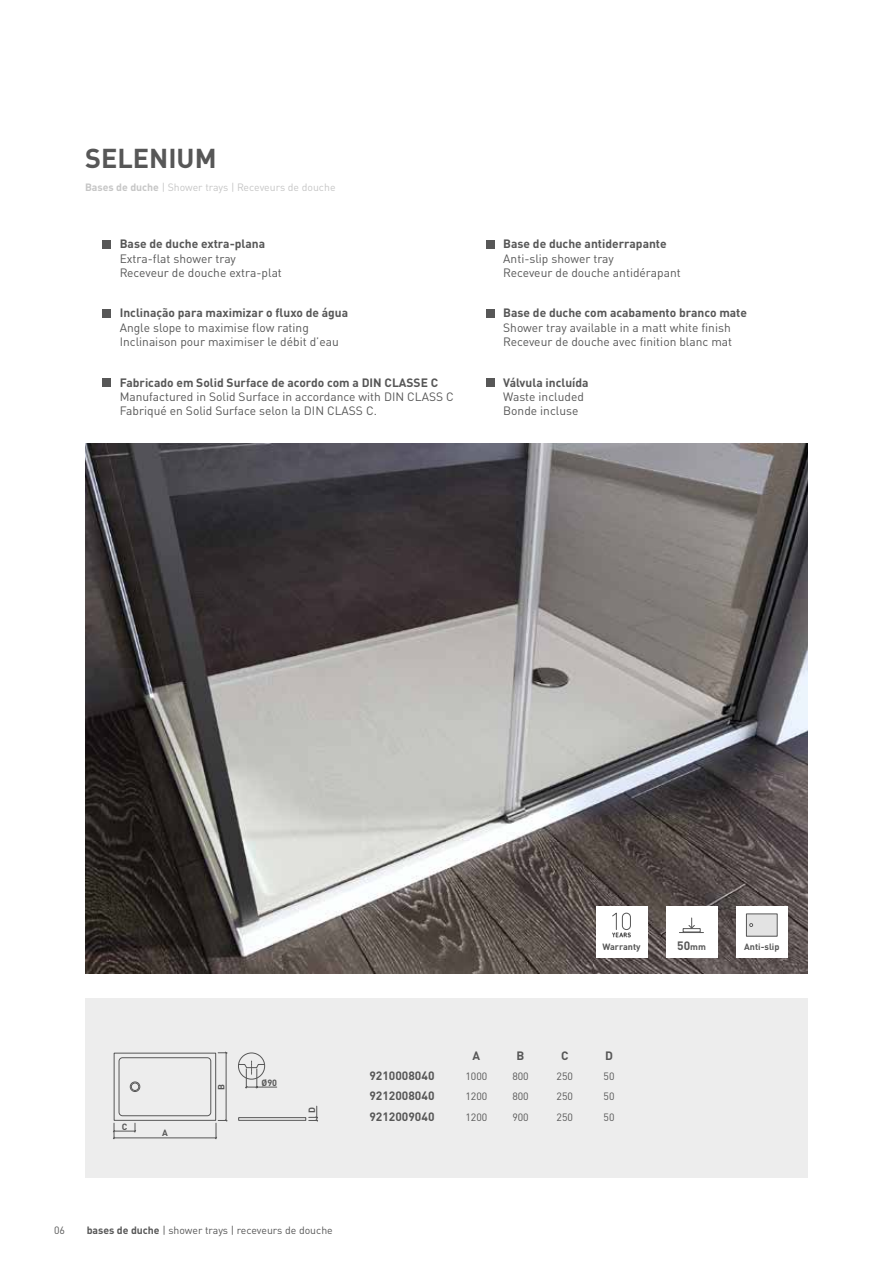
<style>
.page{position:relative;width:893px;height:1263px;background:#fff}
.page>*{position:absolute;margin:0;border:0;box-sizing:border-box;transform-origin:0 0}
.t1{font:700 27px "DIN Pro";color:#575757}
.t2{font:12px/14.4px "DIN Pro";color:#575757}
.t3{font:700 12px/20.2px "DIN Pro";color:#575757;text-align:justify}
.t4{font:10.5px/19.8px "DIN Pro";color:#575757}
.t5{font:10.5px "DIN Pro";color:#c6c6c6}
.t6{font:700 9px "DIN Pro";color:#575757}
.s1{font-weight:700}
.s2{font-size:9px}
</style>
<div class="page">
<img style="left:85px;top:444px;width:723px;height:530px">
<div style="left:596px;top:906px;width:51px;height:52px;background:#fff"></div>
<svg style="left:612px;top:912px;width:19px;height:26px"></svg>
<div style="left:736px;top:906px;width:51px;height:52px;background:#fff"></div>
<div style="left:746px;top:914px;width:31px;height:22px;background:#e3e3e3"></div>
<div style="left:746px;top:913px;width:32px;height:23px;border:1px solid #575757"></div>
<svg style="left:749px;top:923px;width:4px;height:4px"></svg>
<div style="left:85px;top:998px;width:723px;height:180px;background:#ededed"></div>
<div style="left:102px;top:240px;width:9px;height:8px;background:#575757"></div>
<div style="left:486px;top:240px;width:8px;height:8px;background:#575757"></div>
<div style="left:102px;top:378px;width:9px;height:9px;background:#575757"></div>
<div style="left:486px;top:378px;width:8px;height:9px;background:#575757"></div>
<div style="left:486px;top:309px;width:8px;height:8px;background:#575757"></div>
<div style="left:102px;top:309px;width:9px;height:8px;background:#575757"></div>
<hr style="left:114px;top:1137px;width:102px;height:1px;background:#575757">
<hr style="left:226px;top:1053px;width:1px;height:67px;background:#575757">
<svg style="left:215px;top:1119px;width:12px;height:20px"></svg>
<svg style="left:113px;top:1123px;width:23px;height:16px"></svg>
<svg style="left:218px;top:1051px;width:9px;height:3px"></svg>
<svg style="left:309px;top:1106px;width:9px;height:16px"></svg>
<div style="left:114px;top:1053px;width:102px;height:68px;border:1px solid #575757"></div>
<div style="left:119px;top:1057px;width:92px;height:59px;border:1px solid #575757;border-radius:4px"></div>
<div style="left:131px;top:1083px;width:8px;height:8px;border:1px solid #575757;border-radius:50%"></div>
<div style="left:130px;top:1082px;width:10px;height:10px;border:1px solid #575757;border-radius:50%"></div>
<div style="left:238px;top:1117px;width:68px;height:4px;border:1px solid #575757"></div>
<div style="left:238px;top:1053px;width:27px;height:26px;border:1px solid #575757;border-radius:50%"></div>
<svg style="left:238px;top:1061px;width:39px;height:27px"></svg>
<div style="left:666px;top:906px;width:51px;height:52px;background:#fff"></div>
<svg style="left:679px;top:918px;width:24px;height:15px"></svg>
<div style="left:683px;top:928px;width:18px;height:4px;border:1px solid #575757"></div>
<h1 class="t1" style="left:85px;top:136px;width:133px">SELENIUM</h1>
<p class="t5" style="left:85px;top:179px;width:252px"><span class="s1">Bases de duche</span> | Shower trays | Receveurs de douche</p>
<p class="t3" style="left:120px;top:232px;width:147px">Base de duche extra-plana</p>
<p class="t2" style="left:120px;top:250px;width:164px">Extra-flat shower tray<br>Receveur de douche extra-plat</p>
<p class="t3" style="left:120px;top:301px;width:230px">Inclinação para maximizar o fluxo de água</p>
<p class="t2" style="left:120px;top:319px;width:221px">Angle slope to maximise flow rating<br>Inclinaison pour maximiser le débit d’eau</p>
<p class="t3" style="left:120px;top:371px;width:320px">Fabricado em Solid Surface de acordo com a DIN CLASSE C</p>
<p class="t2" style="left:120px;top:388px;width:336px">Manufactured in Solid Surface in accordance with DIN CLASS C<br>Fabriqué en Solid Surface selon la DIN CLASS C.</p>
<p class="t3" style="left:503px;top:232px;width:165px">Base de duche antiderrapante</p>
<p class="t2" style="left:503px;top:250px;width:179px">Anti-slip shower tray<br>Receveur de douche antidérapant</p>
<p class="t3" style="left:503px;top:301px;width:245px">Base de duche com acabamento branco mate</p>
<p class="t2" style="left:503px;top:319px;width:230px">Shower tray available in a matt white finish<br>Receveur de douche avec finition blanc mat</p>
<p class="t3" style="left:503px;top:371px;width:87px">Válvula incluída</p>
<p class="t2" style="left:503px;top:388px;width:82px">Waste included<br>Bonde incluse</p>
<p class="t3" style="left:677px;top:934px;width:30px">50<span class="s2">mm</span></p>
<p class="t6" style="left:602px;top:939px;width:40px">Warranty</p>
<p class="t6" style="left:744px;top:939px;width:37px">Anti-slip</p>
<p class="t6" style="left:122px;top:1119px;width:7px">C</p>
<p class="t6" style="left:162px;top:1125px;width:7px">A</p>
<p class="t6" style="left:214px;top:1089px;width:7px;rotate:-90deg">B</p>
<p class="t6" style="left:262px;top:1075px;width:17px">Ø90</p>
<p class="t6" style="left:304px;top:1113px;width:7px;rotate:-90deg">D</p>
<p class="t4" style="left:54px;top:1219px;width:12px">06</p>
<p class="t4" style="left:87px;top:1219px;width:248px"><span class="s1">bases de duche</span> | shower trays | receveurs de douche</p>
<p class="t3" style="left:369px;top:1064px;width:67px">9210008040<br>9212008040<br>9212009040</p>
<p class="t3" style="left:472px;top:1044px;width:9px">A</p>
<p class="t3" style="left:561px;top:1044px;width:9px">C</p>
<p class="t4" style="left:465px;top:1065px;width:23px">1000<br>1200</p>
<p class="t4" style="left:465px;top:1106px;width:23px">1200</p>
<p class="t3" style="left:517px;top:1044px;width:9px">B</p>
<p class="t3" style="left:605px;top:1044px;width:9px">D</p>
<p class="t4" style="left:512px;top:1065px;width:18px">800<br>800</p>
<p class="t4" style="left:512px;top:1106px;width:18px">900</p>
<p class="t4" style="left:557px;top:1065px;width:18px">250<br>250</p>
<p class="t4" style="left:557px;top:1106px;width:18px">250</p>
<p class="t4" style="left:604px;top:1065px;width:12px">50<br>50</p>
<p class="t4" style="left:604px;top:1106px;width:12px">50</p>
</div>
